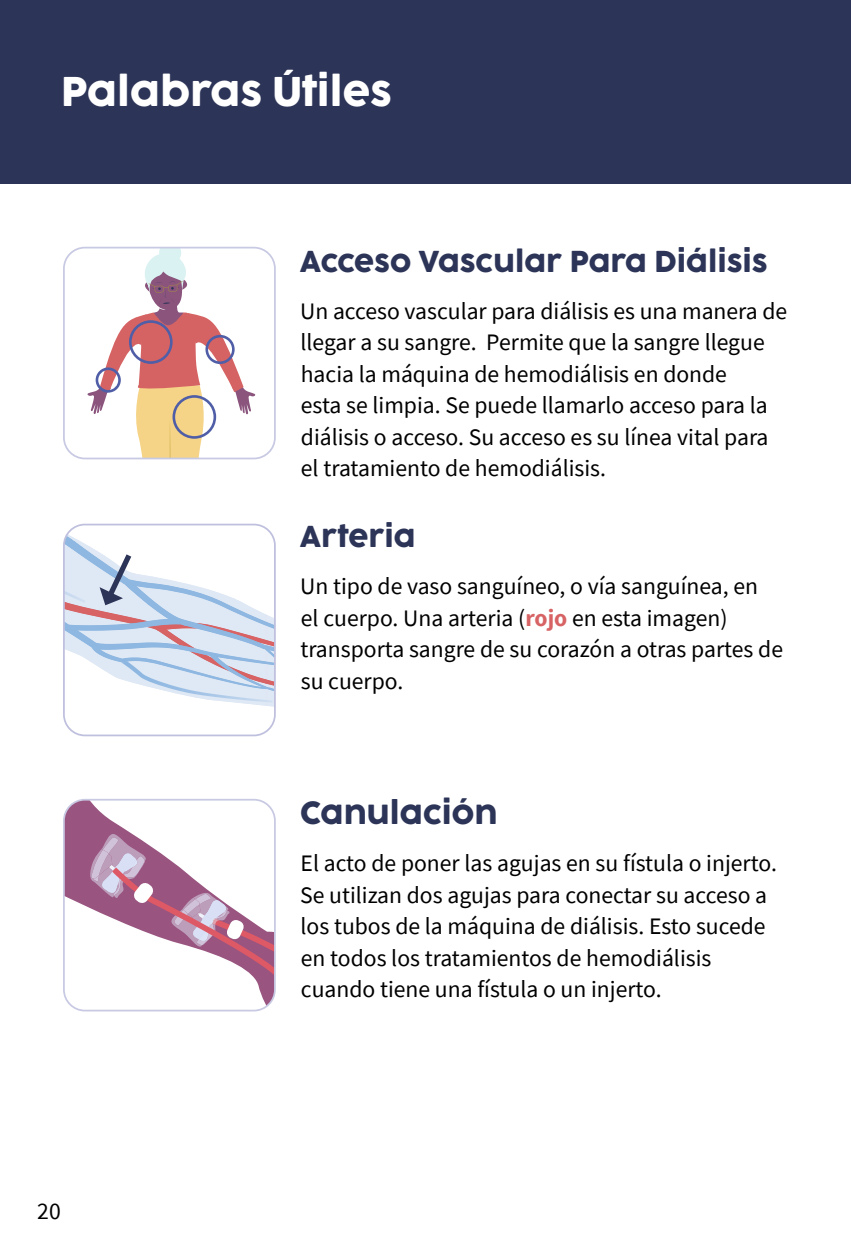
<style>
.page{position:relative;width:851px;height:1260px;background:#fff}
.page>*{position:absolute;margin:0;border:0;box-sizing:border-box;transform-origin:0 0}
.t1{font:38.5px "Cocogoose Pro";color:#fff}
.t2{font:29.75px "Cocogoose Pro";color:#2c3457}
.t3{font:28px "Cocogoose Pro";color:#2c3457}
.t4{font:23.62px/31.5px "Source Sans Pro";color:#000}
.s1{font-weight:700;color:#d76364}
</style>
<div class="page">
<div style="left:0;top:0;width:850px;height:184px;background:#2c3457"></div>
<svg style="left:66px;top:802px;width:207px;height:201px"></svg>
<svg style="left:68px;top:834px;width:205px;height:177px"></svg>
<div style="left:63px;top:799px;width:213px;height:212px;border:2px solid #c8c9e3;border-radius:21px"></div>
<svg style="left:87px;top:250px;width:169px;height:206px"></svg>
<div style="left:63px;top:247px;width:213px;height:212px;border:2px solid #c8c9e3;border-radius:21px"></div>
<div style="left:63px;top:524px;width:213px;height:212px;border:2px solid #bfc0de;border-radius:21px"></div>
<svg style="left:64px;top:534px;width:211px;height:173px"></svg>
<h1 class="t1" style="left:61px;top:60px;width:332px">Palabras Útiles</h1>
<p class="t3" style="left:300px;top:239px;width:469px">Acceso Vascular Para Diálisis</p>
<p class="t4" style="left:300px;top:295px;width:488px">Un acceso vascular para diálisis es una manera de llegar a su sangre. Permite que la sangre llegue hacia la máquina de hemodiálisis en donde<br>esta se limpia. Se puede llamarlo acceso para la diálisis o acceso. Su acceso es su línea vital para el tratamiento de hemodiálisis.</p>
<p class="t3" style="left:300px;top:514px;width:117px">Arteria</p>
<p class="t4" style="left:300px;top:571px;width:484px">Un tipo de vaso sanguíneo, o vía sanguínea, en<br>el cuerpo. Una arteria (<span class="s1">rojo</span> en esta imagen) transporta sangre de su corazón a otras partes de su cuerpo.</p>
<p class="t4" style="left:37px;top:1195px;width:25px">20</p>
<p class="t2" style="left:300px;top:789px;width:199px">Canulación</p>
<p class="t4" style="left:300px;top:847px;width:478px">El acto de poner las agujas en su fístula o injerto.<br>Se utilizan dos agujas para conectar su acceso a los tubos de la máquina de diálisis. Esto sucede en todos los tratamientos de hemodiálisis cuando tiene una fístula o un injerto.</p>
</div>
